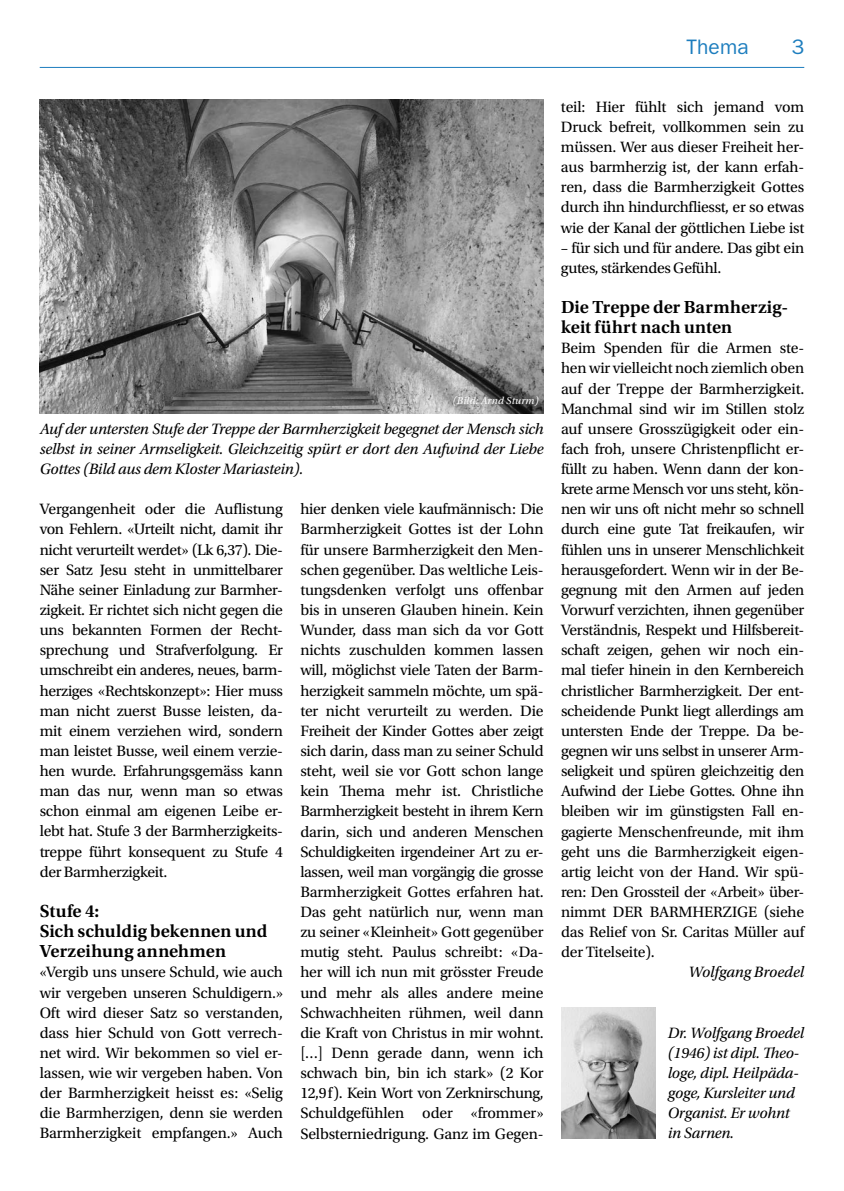
<style>
.page{position:relative;width:844px;height:1191px;background:#fff}
.page>*{position:absolute;margin:0;border:0;box-sizing:border-box;transform-origin:0 0}
.t1{font:21px "ITC Franklin Gothic Std";letter-spacing:.01em;color:#1c7dbe}
.t2{font:600 18.38px/20.1px "Utopia Std";letter-spacing:.005em;color:#000}
.t3{font:15.75px/20.1px "Utopia Std";letter-spacing:-.02em;color:#000;text-align:justify}
.t4{font:italic 15.75px/20.1px "Utopia Std";letter-spacing:-.01em;color:#000;text-align:justify}
.t5{font:italic 10.5px "Utopia Std";letter-spacing:.02em;color:#fff}
</style>
<div class="page">
<hr style="left:40px;top:67px;width:764px;height:1px;background:#1c7dbe">
<img style="left:40px;top:99px;width:503px;height:314px">
<img style="left:561px;top:1007px;width:94px;height:131px">
<h1 class="t1" style="left:686px;top:35px;width:64px">Thema</h1>
<h1 class="t1" style="left:791px;top:35px;width:14px">3</h1>
<p class="t5" style="left:452px;top:394px;width:87px">(Bild: Arnd Sturm)</p>
<p class="t4" style="left:40px;top:419px;width:505px">Auf der untersten Stufe der Treppe der Barmherzigkeit begegnet der Mensch sich selbst in seiner Armseligkeit. Gleichzeitig spürt er dort den Aufwind der Liebe Gottes (Bild aus dem Kloster Mariastein).</p>
<p class="t3" style="left:40px;top:499px;width:245px">Vergangenheit oder die Auflistung von Fehlern. «Urteilt nicht, damit ihr nicht verurteilt werdet» (Lk 6,37). Die&shy;ser Satz Jesu steht in unmittelbarer Nähe seiner Einladung zur Barmher&shy;zigkeit. Er richtet sich nicht gegen die uns bekannten Formen der Recht&shy;sprechung und Strafverfolgung. Er umschreibt ein anderes, neues, barm&shy;herziges «Rechtskonzept»: Hier muss man nicht zuerst Busse leisten, da&shy;mit einem verziehen wird, sondern man leistet Busse, weil einem verzie&shy;hen wurde. Erfahrungsgemäss kann man das nur, wenn man so etwas schon einmal am eigenen Leibe er&shy;lebt hat. Stufe 3 der Barmherzigkeits&shy;treppe führt konsequent zu Stufe 4 der Barmherzigkeit.</p>
<p class="t2" style="left:40px;top:901px;width:229px">Stufe 4:<br>Sich schuldig bekennen und<br>Verzeihung annehmen</p>
<p class="t3" style="left:40px;top:962px;width:245px;text-align:left">«Vergib uns unsere Schuld, wie auch wir vergeben unseren Schuldigern.» Oft wird dieser Satz so verstanden, dass hier Schuld von Gott verrech&shy;net wird. Wir bekommen so viel er&shy;lassen, wie wir vergeben haben. Von der Barmherzigkeit heisst es: «Selig die Barmherzigen, denn sie werden Barmherzigkeit empfangen.» Auch</p>
<p class="t3" style="left:300px;top:499px;width:245px">hier denken viele kaufmännisch: Die Barmherzigkeit Gottes ist der Lohn für unsere Barmherzigkeit den Men&shy;schen gegenüber. Das weltliche Leis&shy;tungsdenken verfolgt uns offenbar bis in unseren Glauben hinein. Kein Wunder, dass man sich da vor Gott nichts zuschulden kommen lassen will, möglichst viele Taten der Barm&shy;herzigkeit sammeln möchte, um spä&shy;ter nicht verurteilt zu werden. Die Freiheit der Kinder Gottes aber zeigt sich darin, dass man zu seiner Schuld steht, weil sie vor Gott schon lange kein Thema mehr ist. Christliche Barmherzigkeit besteht in ihrem Kern darin, sich und anderen Menschen Schuldigkeiten irgendeiner Art zu er&shy;lassen, weil man vorgängig die grosse Barmherzigkeit Gottes erfahren hat.<br>Das geht natürlich nur, wenn man zu seiner «Kleinheit» Gott gegenüber mutig steht. Paulus schreibt: «Da&shy;her will ich nun mit grösster Freude und mehr als alles andere meine Schwachheiten rühmen, weil dann die Kraft von Christus in mir wohnt. […] Denn gerade dann, wenn ich schwach bin, bin ich stark» (2 Kor 12,9f). Kein Wort von Zerknirschung, Schuldgefühlen oder «frommer» Selbsterniedrigung. Ganz im Gegen-</p>
<p class="t3" style="left:561px;top:97px;width:245px">teil: Hier fühlt sich jemand vom Druck befreit, vollkommen sein zu müssen. Wer aus dieser Freiheit her&shy;aus barmherzig ist, der kann erfah&shy;ren, dass die Barmherzigkeit Gottes durch ihn hindurchfliesst, er so etwas wie der Kanal der göttlichen Liebe ist</p>
<p class="t3" style="left:561px;top:238px;width:245px">– für sich und für andere. Das gibt ein gutes, stärkendes Gefühl.</p>
<p class="t2" style="left:561px;top:297px;width:228px">Die Treppe der Barmherzig&shy;keit führt nach unten</p>
<p class="t3" style="left:561px;top:338px;width:245px;text-align:left">Beim Spenden für die Armen ste&shy;hen wir vielleicht noch ziemlich oben auf der Treppe der Barmherzigkeit.<br>Manchmal sind wir im Stillen stolz auf unsere Grosszügigkeit oder ein&shy;fach froh, unsere Christenpflicht er&shy;füllt zu haben. Wenn dann der kon&shy;krete arme Mensch vor uns steht, kön&shy;nen wir uns oft nicht mehr so schnell durch eine gute Tat freikaufen, wir fühlen uns in unserer Menschlichkeit herausgefordert. Wenn wir in der Be&shy;gegnung mit den Armen auf jeden Vorwurf verzichten, ihnen gegenüber Verständnis, Respekt und Hilfsbereit&shy;schaft zeigen, gehen wir noch ein&shy;mal tiefer hinein in den Kernbereich christlicher Barmherzigkeit. Der ent&shy;scheidende Punkt liegt allerdings am untersten Ende der Treppe. Da be&shy;gegnen wir uns selbst in unserer Arm&shy;seligkeit und spüren gleichzeitig den Aufwind der Liebe Gottes. Ohne ihn bleiben wir im günstigsten Fall en&shy;gagierte Menschenfreunde, mit ihm geht uns die Barmherzigkeit eigen&shy;artig leicht von der Hand. Wir spü&shy;ren: Den Grossteil der «Arbeit» über&shy;nimmt DER BARMHERZIGE (siehe das Relief von Sr. Caritas Müller auf der Titelseite).</p>
<p class="t4" style="left:688px;top:962px;width:117px">Wolfgang Broedel</p>
<p class="t4" style="left:667px;top:1022px;width:138px;text-align:left">Dr. Wolfgang Broedel (1946) ist dipl. Theo&shy;loge, dipl. Heilpäda&shy;goge, Kursleiter und<br>Organist. Er wohnt in Sarnen.</p>
</div>
